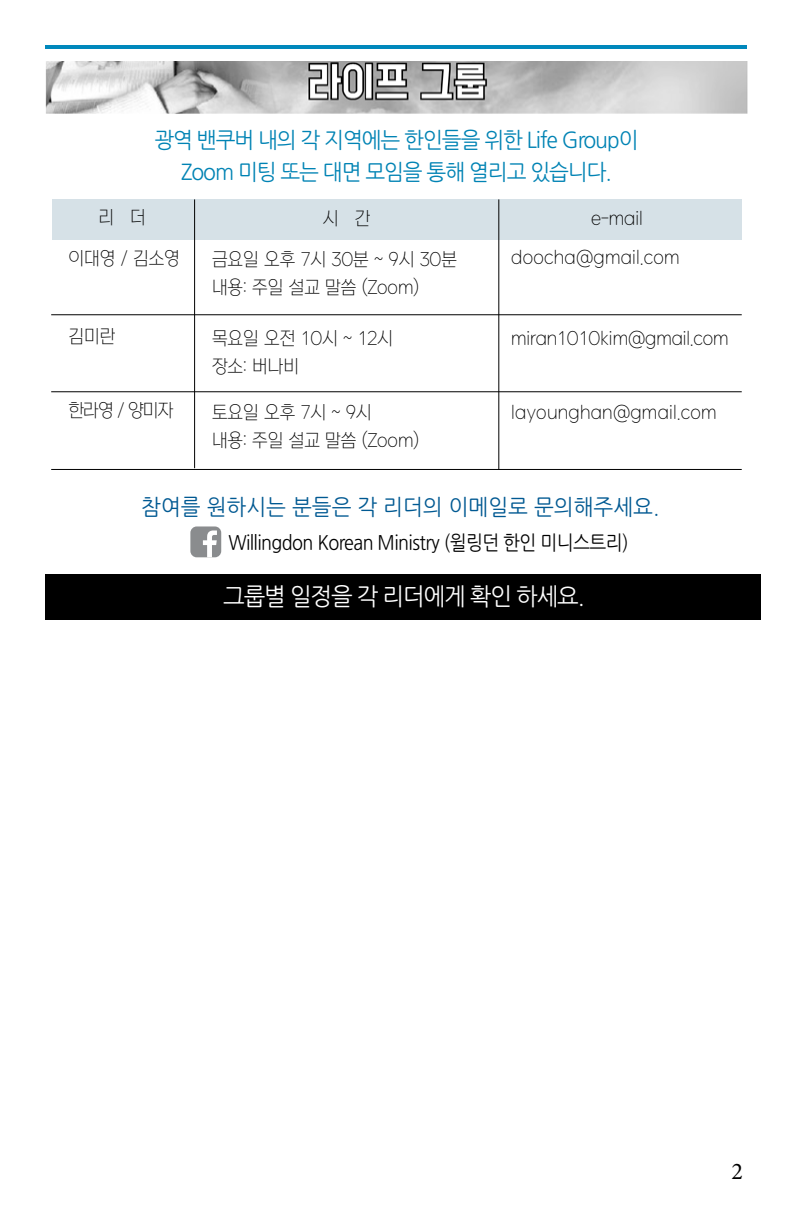
<style>
.page{position:relative;width:792px;height:1224px;background:#fff}
.page>*{position:absolute;margin:0;border:0;box-sizing:border-box;transform-origin:0 0}
.t1{font:24px "Nanum Gothic OTF";letter-spacing:-.05em;color:#fff;scale:.96 1}
.t2{font:24px "Minion Pro";color:#000}
.t3{font:22px/32.6px "Nanum Gothic OTF";letter-spacing:-.05em;color:#0083b4;text-align:center;scale:.96 1}
.t4{font:22px "Nanum Gothic OTF";color:#005992;scale:.96 1}
.t5{font:20px "Nanum Gothic OTF";letter-spacing:-.03em;color:#000;scale:.9 1}
.t6{font:18.4px/28px "NEXON Lv 1 Gothic OTF Light";color:#000;scale:.9 1}
.t7{font:18.4px "NEXON Lv 1 Gothic OTF Light";letter-spacing:.02em;color:#000;scale:.9 1}
</style>
<div class="page">
<hr style="left:45px;top:45px;width:702px;height:4px;background:#0088bc">
<div style="left:52px;top:199px;width:690px;height:41px;background:#d6e1e7"></div>
<hr style="left:51px;top:391px;width:691px;height:1px;background:#000">
<hr style="left:51px;top:469px;width:691px;height:1px;background:#000">
<hr style="left:51px;top:314px;width:691px;height:1px;background:#000">
<hr style="left:194px;top:199px;width:1px;height:269px;background:#000">
<hr style="left:498px;top:199px;width:1px;height:271px;background:#000">
<div style="left:46px;top:574px;width:715px;height:45px;background:#000"></div>
<div style="left:190px;top:526px;width:31px;height:31px;background:#8a8c8e;border-radius:6px"></div>
<svg style="left:203px;top:530px;width:14px;height:27px"></svg>
<img style="left:46px;top:62px;width:702px;height:52px">
<p class="t3" style="left:154px;top:123px;width:506px">광역 밴쿠버 내의 각 지역에는 한인들을 위한 Life Group이<br>Zoom 미팅 또는 대면 모임을 통해 열리고 있습니다.</p>
<p class="t6" style="left:98px;top:204px;width:54px">리 더</p>
<p class="t6" style="left:323px;top:205px;width:54px">시 간</p>
<p class="t6" style="left:591px;top:205px;width:59px">e-mail</p>
<p class="t6" style="left:212px;top:245px;width:274px">금요일 오후 7시 30분 ~ 9시 30분 내용: 주일 설교 말씀 (Zoom)</p>
<p class="t6" style="left:212px;top:325px;width:202px">목요일 오전 10시 ~ 12시 장소: 버나비</p>
<p class="t6" style="left:212px;top:398px;width:232px">토요일 오후 7시 ~ 9시<br>내용: 주일 설교 말씀 (Zoom)</p>
<p class="t6" style="left:69px;top:245px;width:125px">이대영 / 김소영</p>
<p class="t7" style="left:511px;top:247px;width:189px">doocha@gmail.com</p>
<p class="t6" style="left:69px;top:323px;width:53px">김미란</p>
<p class="t6" style="left:511px;top:325px;width:243px">miran1010kim@gmail.com</p>
<p class="t6" style="left:69px;top:397px;width:118px">한라영 / 양미자</p>
<p class="t7" style="left:511px;top:402px;width:230px">layounghan@gmail.com</p>
<p class="t4" style="left:141px;top:494px;width:541px">참여를 원하시는 분들은 각 리더의 이메일로 문의해주세요.</p>
<p class="t5" style="left:228px;top:531px;width:446px">Willingdon Korean Ministry (윌링던 한인 미니스트리)</p>
<h1 class="t1" style="left:223px;top:582px;width:378px">그룹별 일정을 각 리더에게 확인 하세요.</h1>
<h1 class="t2" style="left:732px;top:1156px;width:13px">2</h1>
</div>
